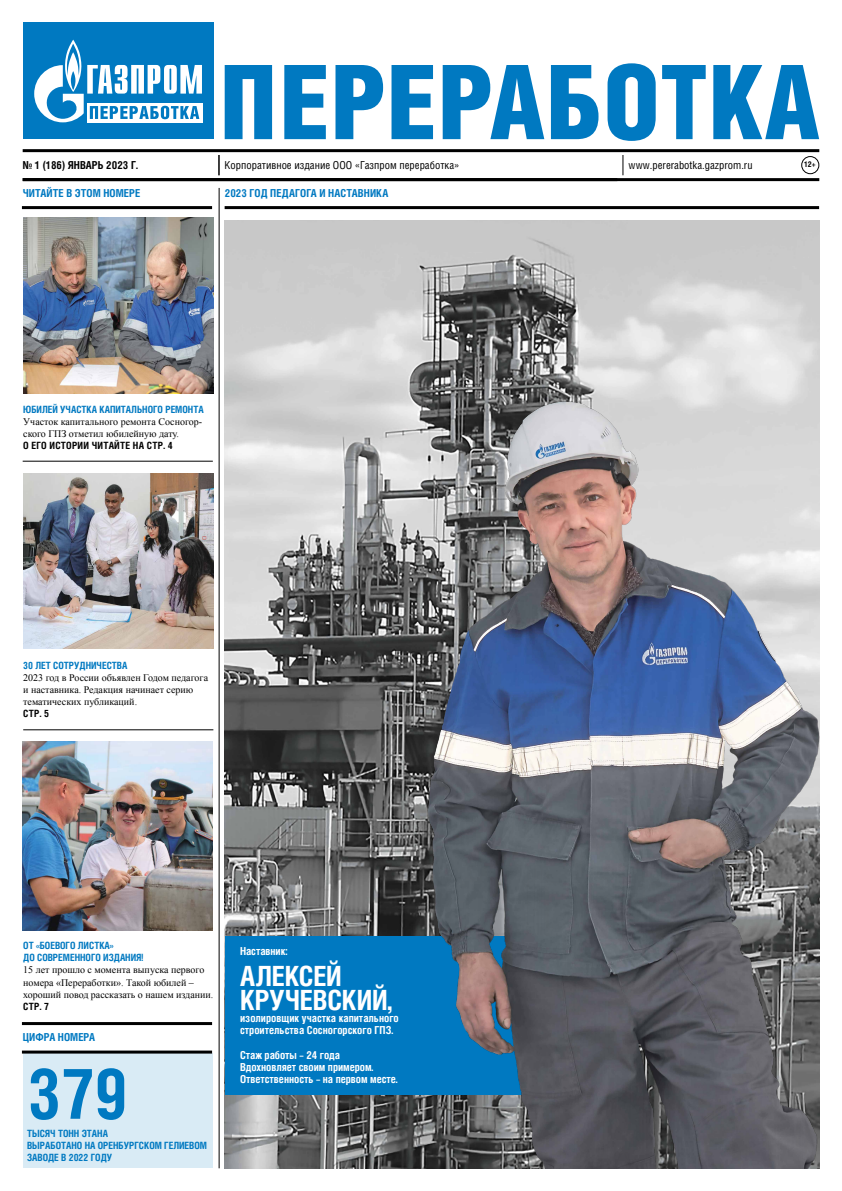
<style>
.page{position:relative;width:842px;height:1191px;background:#fff}
.page>*{position:absolute;margin:0;border:0;box-sizing:border-box;transform-origin:0 0}
.t1{font:700 condensed 70px "Helios";color:#0079c1}
.t2{font:700 condensed 27.9px/24.4px "Helios C Cn";letter-spacing:-.01em;color:#fff}
.t3{font:700 11px/12.2px "Helios Cond";letter-spacing:-.005em;color:#fff}
.t4{font:condensed 11px "Helios";color:#000}
.t5{font:700 condensed 11px "Helios";letter-spacing:.005em;color:#0079c1}
.t6{font:700 condensed 11px "Helios";color:#000}
.t7{font:10px/12.2px "Times New Roman";color:#000}
.t8{font:700 condensed 10px/12px "Helios";color:#0079c1}
.t9{font:700 condensed 10px "Helios";letter-spacing:.02em;color:#000}
.t10{font:700 condensed 7.9px "Helios";color:#000}
</style>
<div class="page">
<hr style="left:23px;top:149px;width:796px;height:3px;background:#000">
<hr style="left:23px;top:178px;width:796px;height:3px;background:#000">
<svg style="left:225px;top:65px;width:47px;height:74px"></svg>
<svg style="left:284px;top:65px;width:42px;height:74px"></svg>
<svg style="left:335px;top:65px;width:48px;height:74px"></svg>
<svg style="left:391px;top:65px;width:42px;height:74px"></svg>
<svg style="left:443px;top:65px;width:101px;height:74px"></svg>
<svg style="left:551px;top:65px;width:47px;height:74px"></svg>
<svg style="left:607px;top:63px;width:49px;height:78px"></svg>
<svg style="left:662px;top:65px;width:44px;height:74px"></svg>
<svg style="left:713px;top:65px;width:106px;height:74px"></svg>
<div style="left:23px;top:23px;width:190px;height:116px;background:#0079c1"></div>
<svg style="left:34px;top:40px;width:168px;height:82px"></svg>
<div style="left:23px;top:1053px;width:190px;height:115px;background:#d9ebf5"></div>
<svg style="left:219px;top:155px;width:1px;height:20px"></svg>
<svg style="left:623px;top:155px;width:1px;height:20px"></svg>
<hr style="left:219px;top:188px;width:1px;height:980px;background:#000">
<div style="left:801px;top:156px;width:18px;height:18px;border:1px solid #000;border-radius:50%"></div>
<hr style="left:225px;top:206px;width:594px;height:3px;background:#000">
<hr style="left:22px;top:206px;width:190px;height:3px;background:#000">
<hr style="left:23px;top:461px;width:190px;height:1px;background:#000">
<hr style="left:23px;top:729px;width:190px;height:1px;background:#000">
<img style="left:23px;top:218px;width:190px;height:175px">
<img style="left:23px;top:473px;width:190px;height:175px">
<img style="left:23px;top:741px;width:190px;height:189px">
<img style="left:225px;top:221px;width:594px;height:947px">
<div style="left:225px;top:936px;width:337px;height:159px;background:#0079c1"></div>
<img style="left:351px;top:378px;width:469px;height:790px">
<hr style="left:22px;top:1050px;width:190px;height:3px;background:#000">
<hr style="left:22px;top:1022px;width:190px;height:3px;background:#000">
<p class="t6" style="left:23px;top:158px;width:117px">№ 1 (186) ЯНВАРЬ 2023 Г.</p>
<p class="t4" style="left:225px;top:158px;width:236px">Корпоративное издание ООО «Газпром переработка»</p>
<p class="t4" style="left:629px;top:158px;width:125px">www.pererabotka.gazprom.ru</p>
<p class="t10" style="left:804px;top:159px;width:13px">12+</p>
<p class="t5" style="left:23px;top:187px;width:119px">ЧИТАЙТЕ В ЭТОМ НОМЕРЕ</p>
<p class="t5" style="left:225px;top:187px;width:165px">2023 ГОД ПЕДАГОГА И НАСТАВНИКА</p>
<p class="t8" style="left:23px;top:403px;width:182px">ЮБИЛЕЙ УЧАСТКА КАПИТАЛЬНОГО РЕМОНТА</p>
<p class="t7" style="left:23px;top:415px;width:181px">Участок капитального ремонта Сосногор&shy;ского ГПЗ отметил юбилейную дату.</p>
<p class="t9" style="left:23px;top:440px;width:151px">О ЕГО ИСТОРИИ ЧИТАЙТЕ НА СТР. 4</p>
<p class="t8" style="left:23px;top:659px;width:106px">30 ЛЕТ СОТРУДНИЧЕСТВА</p>
<p class="t7" style="left:23px;top:671px;width:186px">2023 год в России объявлен Годом педагога и наставника. Редакция начинает серию тематических публикаций.</p>
<p class="t9" style="left:23px;top:708px;width:27px">СТР. 5</p>
<p class="t8" style="left:23px;top:939px;width:122px">ОТ «БОЕВОГО ЛИСТКА»<br>ДО СОВРЕМЕННОГО ИЗДАНИЯ!</p>
<p class="t7" style="left:23px;top:963px;width:192px">15 лет прошло с момента выпуска первого номера «Переработки». Такой юбилей – хороший повод рассказать о нашем издании.</p>
<p class="t9" style="left:23px;top:1000px;width:27px">СТР. 7</p>
<p class="t5" style="left:23px;top:1030px;width:74px">ЦИФРА НОМЕРА</p>
<h1 class="t1" style="left:27px;top:1051px;width:102px">379</h1>
<p class="t8" style="left:27px;top:1127px;width:181px">ТЫСЯЧ ТОНН ЭТАНА<br>ВЫРАБОТАНО НА ОРЕНБУРГСКОМ ГЕЛИЕВОМ<br>ЗАВОДЕ В 2022 ГОДУ</p>
<p class="t3" style="left:240px;top:945px;width:49px">Наставник:</p>
<h2 class="t2" style="left:240px;top:962px;width:154px">АЛЕКСЕЙ<br>КРУЧЕВСКИЙ,</h2>
<p class="t3" style="left:240px;top:1012px;width:160px">изолировщик участка капитального строительства Сосногорского ГПЗ.</p>
<p class="t3" style="left:240px;top:1048px;width:159px">Стаж работы – 24 года<br>Вдохновляет своим примером.<br>Ответственность – на первом месте.</p>
</div>
